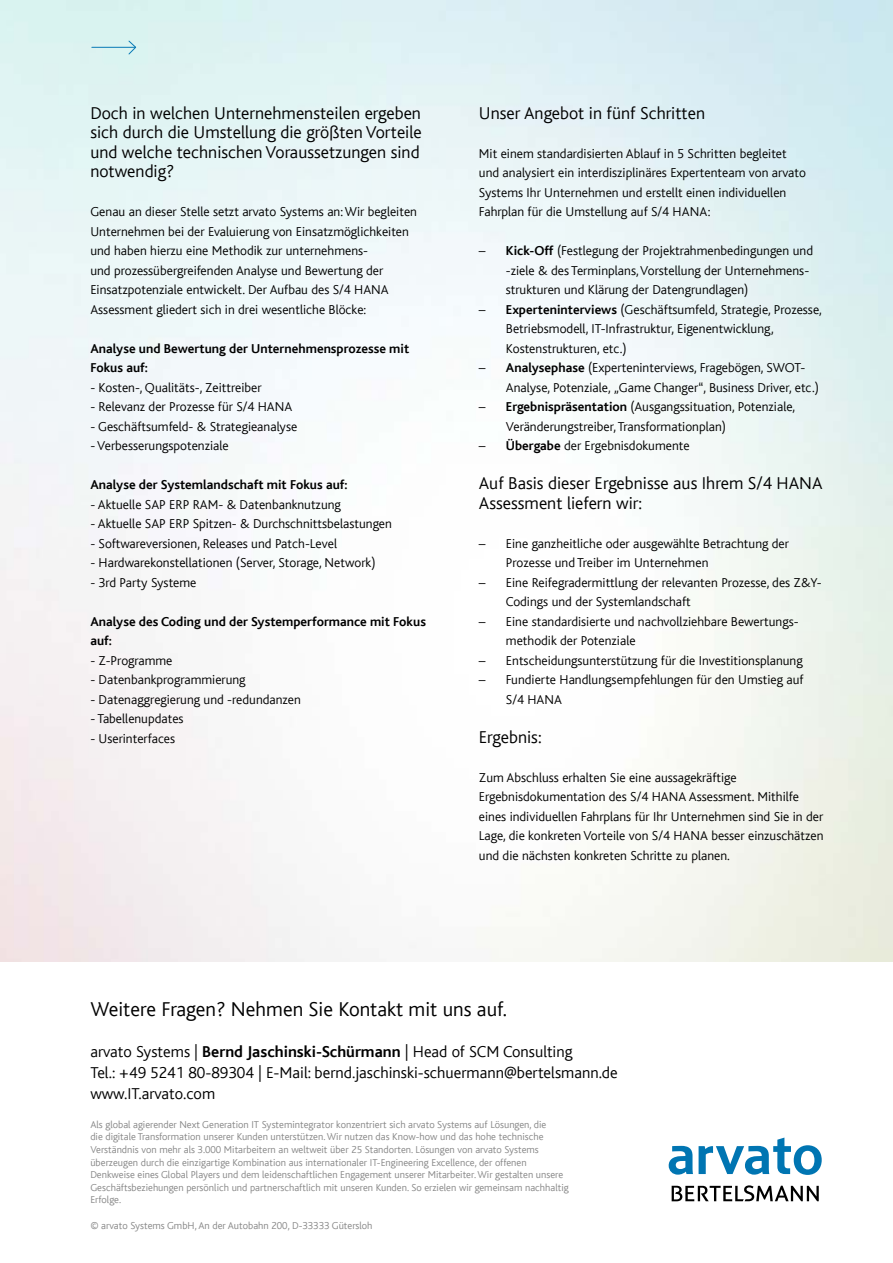
<style>
.page{position:relative;width:893px;height:1263px;background:#fff}
.page>*{position:absolute;margin:0;border:0;box-sizing:border-box;transform-origin:0 0}
.t1{font:300 21px "Bliss";color:#000}
.t2{font:300 18px/19.5px "Bliss";color:#000}
.t3{font:300 16.5px/21px "Bliss";color:#000}
.t4{font:300 13.5px/19.5px "Bliss";color:#000}
.t5{font:700 13.5px/19.5px "Bliss";color:#000}
.t6{font:300 10.5px/12.6px "Bliss";color:#878787}
.s1{font-weight:700}
</style>
<div class="page">
<svg style="left:669px;top:1146px;width:24px;height:28px"></svg>
<svg style="left:699px;top:1137px;width:123px;height:38px"></svg>
<svg style="left:672px;top:1185px;width:147px;height:16px"></svg>
<hr style="left:92px;top:47px;width:44px;height:1px;background:#0779b5">
<svg style="left:128px;top:40px;width:9px;height:15px"></svg>
<h2 class="t2" style="left:90px;top:103px;width:333px">Doch in welchen Unternehmensteilen ergeben sich durch die Umstellung die größten Vorteile und welche technischen Voraussetzungen sind notwendig?</h2>
<p class="t4" style="left:90px;top:202px;width:328px">Genau an dieser Stelle setzt arvato Systems an: Wir begleiten Unternehmen bei der Evaluierung von Einsatzmöglichkeiten und haben hierzu eine Methodik zur unternehmens-<br>und prozessübergreifenden Analyse und Bewertung der Einsatzpotenziale entwickelt. Der Aufbau des S/4 HANA Assessment gliedert sich in drei wesentliche Blöcke:</p>
<p class="t5" style="left:90px;top:339px;width:320px">Analyse und Bewertung der Unternehmensprozesse mit<br>Fokus auf:</p>
<p class="t4" style="left:90px;top:378px;width:173px">- Kosten-, Qualitäts-, Zeittreiber</p>
<p class="t4" style="left:90px;top:397px;width:204px">- Relevanz der Prozesse für S/4 HANA</p>
<p class="t4" style="left:90px;top:417px;width:208px">- Geschäftsumfeld- &amp; Strategieanalyse</p>
<p class="t4" style="left:90px;top:436px;width:140px">- Verbesserungspotenziale</p>
<p class="t5" style="left:90px;top:475px;width:259px">Analyse der Systemlandschaft mit Fokus auf:</p>
<p class="t4" style="left:90px;top:495px;width:252px">- Aktuelle SAP ERP RAM- &amp; Datenbanknutzung</p>
<p class="t4" style="left:90px;top:514px;width:303px">- Aktuelle SAP ERP Spitzen- &amp; Durchschnittsbelastungen</p>
<p class="t4" style="left:90px;top:534px;width:248px">- Softwareversionen, Releases und Patch-Level</p>
<p class="t4" style="left:90px;top:553px;width:287px">- Hardwarekonstellationen (Server, Storage, Network)</p>
<p class="t4" style="left:90px;top:573px;width:108px">- 3rd Party Systeme</p>
<p class="t5" style="left:90px;top:612px;width:337px">Analyse des Coding und der Systemperformance mit Fokus auf:</p>
<p class="t4" style="left:90px;top:651px;width:84px">- Z-Programme</p>
<p class="t4" style="left:90px;top:670px;width:157px">- Datenbankprogrammierung</p>
<p class="t4" style="left:90px;top:690px;width:212px">- Datenaggregierung und -redundanzen</p>
<p class="t4" style="left:90px;top:709px;width:95px">- Tabellenupdates</p>
<p class="t4" style="left:90px;top:729px;width:86px">- Userinterfaces</p>
<h2 class="t2" style="left:479px;top:103px;width:228px">Unser Angebot in fünf Schritten</h2>
<p class="t4" style="left:479px;top:144px;width:328px">Mit einem standardisierten Ablauf in 5 Schritten begleitet und analysiert ein interdisziplinäres Expertenteam von arvato Systems Ihr Unternehmen und erstellt einen individuellen Fahrplan für die Umstellung auf S/4 HANA:</p>
<p class="t4" style="left:506px;top:241px;width:309px;text-indent:-27px">– <span class="s1">Kick-Off</span> (Festlegung der Projektrahmenbedingungen und -ziele &amp; des Terminplans, Vorstellung der Unternehmens&shy;strukturen und Klärung der Datengrundlagen)</p>
<p class="t4" style="left:506px;top:300px;width:317px;text-indent:-27px">– <span class="s1">Experteninterviews</span> (Geschäftsumfeld, Strategie, Prozesse,<br>Betriebsmodell, IT-Infrastruktur, Eigenentwicklung,<br>Kostenstrukturen, etc.)</p>
<p class="t4" style="left:506px;top:358px;width:314px;text-indent:-27px">– <span class="s1">Analysephase</span> (Experteninterviews, Fragebögen, SWOT-<br>Analyse, Potenziale, „Game Changer“, Business Driver, etc.)</p>
<p class="t4" style="left:506px;top:397px;width:291px;text-indent:-27px">– <span class="s1">Ergebnispräsentation</span> (Ausgangssituation, Potenziale,<br>Veränderungstreiber, Transformationplan)</p>
<p class="t4" style="left:479px;top:436px;width:212px">– <span class="s1">Übergabe</span> der Ergebnisdokumente</p>
<h2 class="t2" style="left:479px;top:474px;width:345px">Auf Basis dieser Ergebnisse aus Ihrem S/4 HANA<br>Assessment liefern wir:</h2>
<p class="t4" style="left:506px;top:534px;width:285px;text-indent:-27px">– Eine ganzheitliche oder ausgewählte Betrachtung der<br>Prozesse und Treiber im Unternehmen</p>
<p class="t4" style="left:506px;top:573px;width:317px;text-indent:-27px">– Eine Reifegradermittlung der relevanten Prozesse, des Z&amp;Y-<br>Codings und der Systemlandschaft</p>
<p class="t4" style="left:506px;top:612px;width:294px;text-indent:-27px">– Eine standardisierte und nachvollziehbare Bewertungs&shy;methodik der Potenziale</p>
<p class="t4" style="left:479px;top:651px;width:325px">– Entscheidungsunterstützung für die Investitionsplanung</p>
<p class="t4" style="left:506px;top:670px;width:299px;text-indent:-27px">– Fundierte Handlungsempfehlungen für den Umstieg auf<br>S/4 HANA</p>
<h2 class="t2" style="left:479px;top:727px;width:64px">Ergebnis:</h2>
<p class="t4" style="left:479px;top:768px;width:346px">Zum Abschluss erhalten Sie eine aussagekräftige Ergebnisdokumentation des S/4 HANA Assessment. Mithilfe eines individuellen Fahrplans für Ihr Unternehmen sind Sie in der Lage, die konkreten Vorteile von S/4 HANA besser einzuschätzen und die nächsten konkreten Schritte zu planen.</p>
<h1 class="t1" style="left:90px;top:998px;width:418px">Weitere Fragen? Nehmen Sie Kontakt mit uns auf.</h1>
<p class="t3" style="left:90px;top:1041px;width:529px">arvato Systems | <span class="s1">Bernd Jaschinski-Schürmann</span> | Head of SCM Consulting<br>Tel.: +49 5241 80-89304 | E-Mail: bernd.jaschinski-schuermann@bertelsmann.de www.IT.arvato.com</p>
<p class="t6" style="left:90px;top:1118px;width:480px">Als global agierender Next Generation IT Systemintegrator konzentriert sich arvato Systems auf Lösungen, die<br>die digitale Transformation unserer Kunden unterstützen. Wir nutzen das Know-how und das hohe technische Verständnis von mehr als 3.000 Mitarbeitern an weltweit über 25 Standorten. Lösungen von arvato Systems überzeugen durch die einzigartige Kombination aus internationaler IT-Engineering Excellence, der offenen Denkweise eines Global Players und dem leidenschaftlichen Engagement unserer Mitarbeiter. Wir gestalten unsere Geschäftsbeziehungen persönlich und partnerschaftlich mit unseren Kunden. So erzielen wir gemeinsam nachhaltig Erfolge.</p>
<p class="t6" style="left:90px;top:1219px;width:284px">© arvato Systems GmbH, An der Autobahn 200, D-33333 Gütersloh</p>
</div>
